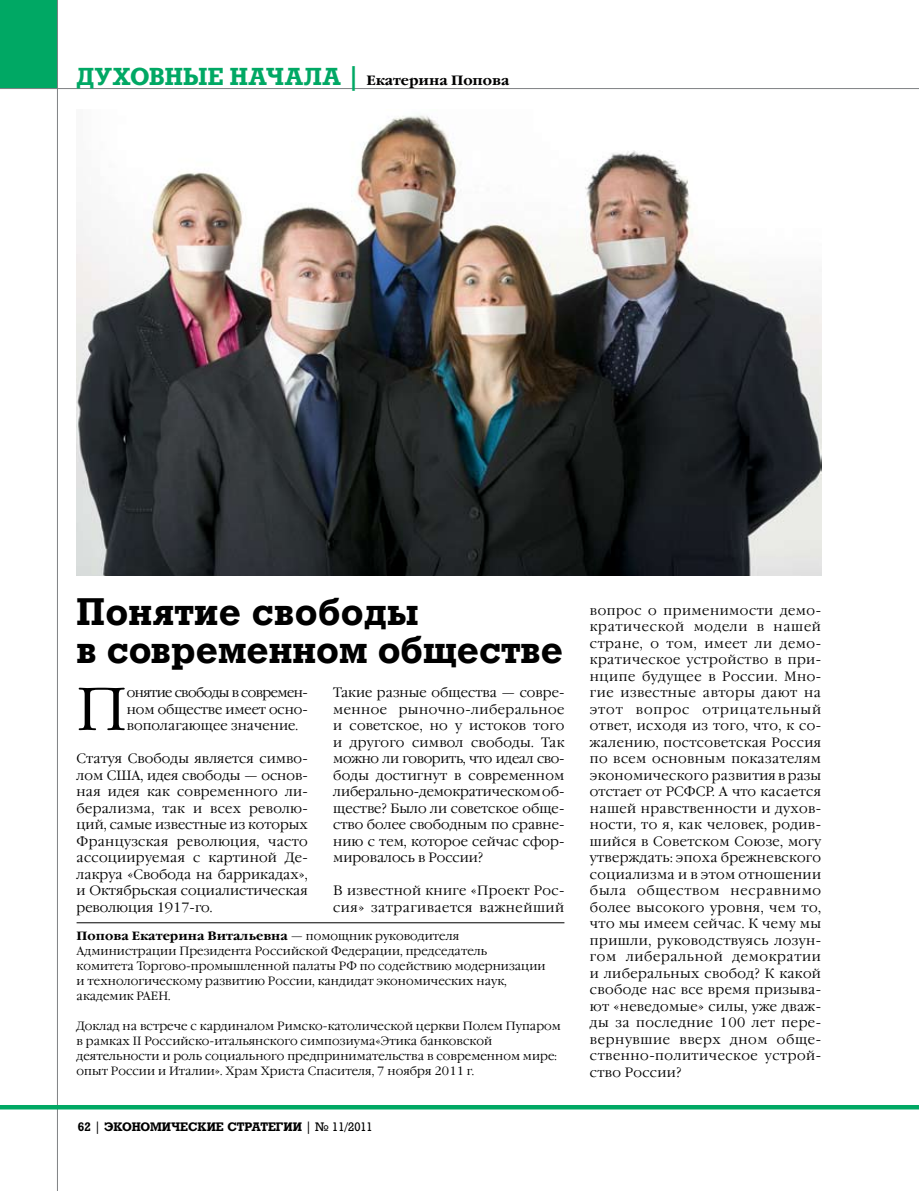
<style>
.page{position:relative;width:919px;height:1191px;background:#fff}
.page>*{position:absolute;margin:0;border:0;box-sizing:border-box;transform-origin:0 0}
.t1{font:300 60.6px "Garamond C";color:#000}
.t2{font:700 37.5px/37.5px "Rodeo";color:#000}
.t3{font:700 24px "Rodeo";letter-spacing:.005em;color:#00a864}
.t4{font:300 13.5px/16.5px "Garamond C";letter-spacing:.005em;color:#000;text-align:justify}
.t5{font:300 13.5px/16.5px "Garamond C";letter-spacing:.04em;color:#000}
.t6{font:700 13.5px "Garamond C";color:#000}
.t7{font:300 12px/15px "Garamond C";letter-spacing:.005em;color:#000}
.t8{font:700 12px "Rodeo";color:#000}
.s1{font-family:"Rodeo";font-size:24px;color:#00a864}
.s2{font-weight:700}
.s3{font-weight:400}
</style>
<div class="page">
<div style="left:0;top:0;width:58px;height:89px;background:#00a864"></div>
<hr style="left:57px;top:0;width:1px;height:1191px;background:#808284">
<hr style="left:0;top:88px;width:918px;height:1px;background:#808284">
<hr style="left:0;top:1105px;width:918px;height:4px;background:#00a864">
<hr style="left:77px;top:922px;width:487px;height:1px;background:#000">
<img style="left:77px;top:115px;width:744px;height:461px">
<h3 class="t3" style="left:77px;top:62px;width:173px">Духовные нача</h3>
<p class="t6" style="left:304px;top:73px;width:207px"><span class="s1">ла |</span> Екатерина Попова</p>
<h2 class="t2" style="left:77px;top:593px;width:488px">Понятие свободы<br>в современном обществе</h2>
<h1 class="t1" style="left:77px;top:676px;width:52px">П</h1>
<p class="t4" style="left:127px;top:685px;width:182px">онятие свободы в современ&shy;ном обществе имеет осно&shy;вополагающее значение.</p>
<p class="t4" style="left:77px;top:751px;width:233px">Статуя Свободы является симво&shy;лом США, идея свободы — основ&shy;ная идея как современного ли&shy;берализма, так и всех револю&shy;ций, самые известные из которых Французская революция, часто ассоциируемая с картиной Де&shy;лакруа «Свобода на баррикадах», и Октябрьская социалистическая революция 1917-го.</p>
<p class="t4" style="left:333px;top:685px;width:233px">Такие разные общества — совре&shy;менное рыночно-либеральное и советское, но у истоков того и другого символ свободы. Так можно ли говорить, что идеал сво&shy;боды достигнут в современном либерально-демократическом об&shy;ществе? Было ли советское обще&shy;ство более свободным по сравне&shy;нию с тем, которое сейчас сфор&shy;мировалось в России?</p>
<p class="t5" style="left:333px;top:883px;width:233px">В известной книге «Проект Рос&shy;сия» затрагивается важнейший</p>
<p class="t7" style="left:77px;top:929px;width:470px"><span class="s2">Попова Екатерина Витальевна</span> — помощник руководителя Администрации Президента Российской Федерации, председатель комитета Торгово-промышленной палаты РФ по содействию модернизации и технологическому развитию России, кандидат экономических наук, академик РАЕН.</p>
<p class="t7" style="left:77px;top:1019px;width:486px">Доклад на встрече с кардиналом Римско-католической церкви Полем Пупаром в рамках II Российско-итальянского симпозиума«Этика банковской деятельности и роль социального предпринимательства в современном мире: опыт России и Италии». Храм Христа Спасителя, 7 ноября 2011 г.</p>
<p class="t8" style="left:78px;top:1119px;width:296px">62 <span class="s3">|</span> ЭКОНОМИЧЕСКИЕ СТРАТЕГИИ <span class="s3">| № 11/2011</span></p>
<p class="t4" style="left:590px;top:602px;width:233px">вопрос о применимости демо&shy;кратической модели в нашей стране, о том, имеет ли демо&shy;кратическое устройство в при&shy;нципе будущее в России. Мно&shy;гие извест-ные авторы дают на этот вопрос отрицательный ответ, исходя из того, что, к со&shy;жалению, постсоветская Россия по всем основным показателям экономического развития в разы отстает от РСФСР. А что касается нашей нравственности и духов&shy;ности, то я, как человек, родив&shy;шийся в Советском Союзе, могу утверждать: эпоха брежнев-ского социализма и в этом отношении была обществом несравнимо более высокого уровня, чем то, что мы имеем сейчас. К чему мы пришли, руководствуясь лозун&shy;гом либеральной демократии и либеральных свобод? К какой свободе нас все время призыва&shy;ют «неведомые» силы, уже дваж&shy;ды за последние 100 лет пере&shy;вернувшие вверх дном обще&shy;ственно-политическое устрой&shy;ство России?</p>
</div>
